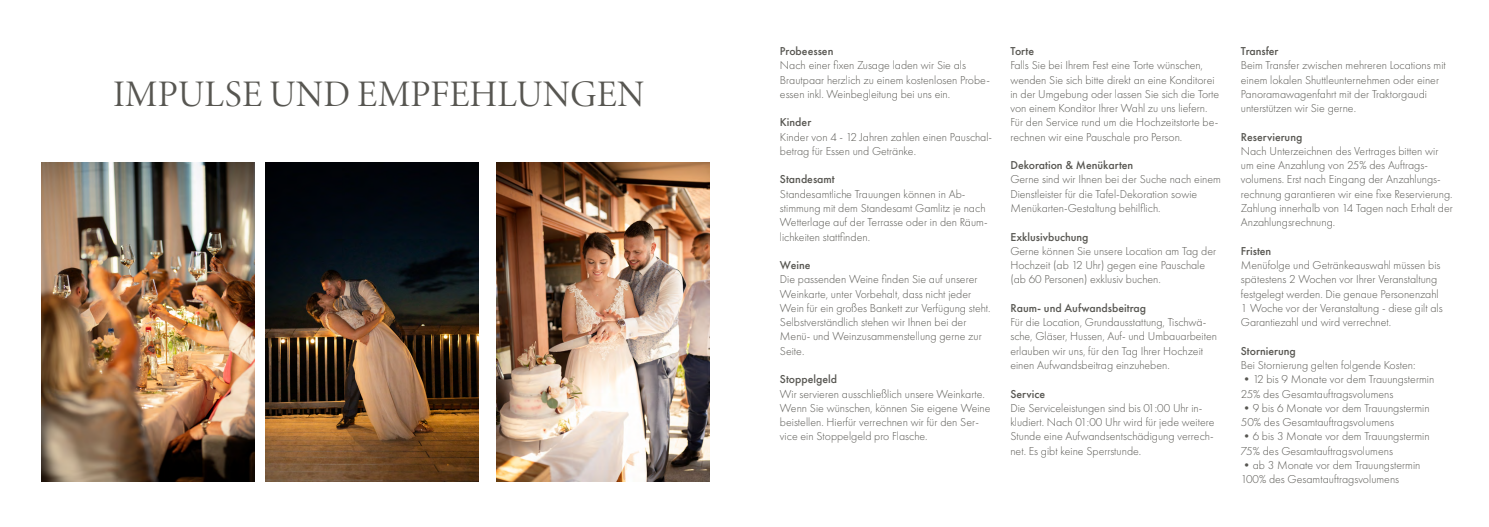
<style>
.page{position:relative;width:1489px;height:527px;background:#fff}
.page>*{position:absolute;margin:0;border:0;box-sizing:border-box;transform-origin:0 0}
.t1{font:37.5px "Minion Variable Concept";letter-spacing:.005em;color:#575651}
.t2{font:300 11.88px/14.2px "Futura PT";color:#575651}
.t3{font:500 11.88px "Futura PT";color:#575651}
</style>
<div class="page">
<img style="left:496px;top:162px;width:213px;height:319px">
<img style="left:266px;top:162px;width:212px;height:319px">
<img style="left:42px;top:162px;width:212px;height:319px">
<h1 class="t1" style="left:113px;top:68px;width:532px">IMPULSE UND EMPFEHLUNGEN</h1>
<p class="t3" style="left:780px;top:44px;width:55px">Probeessen</p>
<p class="t2" style="left:780px;top:58px;width:211px">Nach einer fixen Zusage laden wir Sie als<br>Brautpaar herzlich zu einem kostenlosen Probe&shy;essen inkl. Weinbegleitung bei uns ein.</p>
<p class="t3" style="left:780px;top:115px;width:33px">Kinder</p>
<p class="t2" style="left:780px;top:129px;width:214px">Kinder von 4 - 12 Jahren zahlen einen Pauschal&shy;betrag für Essen und Getränke.</p>
<p class="t3" style="left:780px;top:172px;width:56px">Standesamt</p>
<p class="t2" style="left:780px;top:186px;width:209px">Standesamtliche Trauungen können in Ab&shy;stimmung mit dem Standesamt Gamlitz je nach Wetterlage auf der Terrasse oder in den Räum&shy;lichkeiten stattfinden.</p>
<p class="t3" style="left:780px;top:258px;width:32px">Weine</p>
<p class="t2" style="left:780px;top:272px;width:212px">Die passenden Weine finden Sie auf unserer Weinkarte, unter Vorbehalt, dass nicht jeder Wein für ein großes Bankett zur Verfügung steht.<br>Selbstverständlich stehen wir Ihnen bei der Menü- und Weinzusammenstellung gerne zur Seite.</p>
<p class="t3" style="left:780px;top:372px;width:59px">Stoppelgeld</p>
<p class="t2" style="left:780px;top:386px;width:212px">Wir servieren ausschließlich unsere Weinkarte.<br>Wenn Sie wünschen, können Sie eigene Weine beistellen. Hierfür verrechnen wir für den Ser&shy;vice ein Stoppelgeld pro Flasche.</p>
<p class="t3" style="left:1010px;top:44px;width:25px">Torte</p>
<p class="t2" style="left:1010px;top:58px;width:210px">Falls Sie bei Ihrem Fest eine Torte wünschen, wenden Sie sich bitte direkt an eine Konditorei in der Umgebung oder lassen Sie sich die Torte von einem Konditor Ihrer Wahl zu uns liefern.<br>Für den Service rund um die Hochzeitstorte be&shy;rechnen wir eine Pauschale pro Person.</p>
<p class="t3" style="left:1010px;top:158px;width:124px">Dekoration &amp; Menükarten</p>
<p class="t2" style="left:1010px;top:172px;width:212px">Gerne sind wir Ihnen bei der Suche nach einem<br>Dienstleister für die Tafel-Dekoration sowie<br>Menükarten-Gestaltung behilflich.</p>
<p class="t3" style="left:1010px;top:229px;width:80px">Exklusivbuchung</p>
<p class="t2" style="left:1010px;top:243px;width:207px">Gerne können Sie unsere Location am Tag der<br>Hochzeit (ab 12 Uhr) gegen eine Pauschale (ab 60 Personen) exklusiv buchen.</p>
<p class="t3" style="left:1010px;top:300px;width:137px">Raum- und Aufwandsbeitrag</p>
<p class="t2" style="left:1010px;top:315px;width:208px">Für die Location, Grundausstattung, Tischwä&shy;sche, Gläser, Hussen, Auf- und Umbauarbeiten erlauben wir uns, für den Tag Ihrer Hochzeit einen Aufwandsbeitrag einzuheben.</p>
<p class="t3" style="left:1010px;top:386px;width:36px">Service</p>
<p class="t2" style="left:1010px;top:400px;width:206px">Die Serviceleistungen sind bis 01:00 Uhr in&shy;kludiert. Nach 01:00 Uhr wird für jede weitere Stunde eine Aufwandsentschädigung verrech&shy;net. Es gibt keine Sperrstunde.</p>
<p class="t3" style="left:1240px;top:44px;width:39px">Transfer</p>
<p class="t2" style="left:1240px;top:58px;width:206px">Beim Transfer zwischen mehreren Locations mit einem lokalen Shuttleunternehmen oder einer Panoramawagenfahrt mit der Traktorgaudi unterstützen wir Sie gerne.</p>
<p class="t3" style="left:1240px;top:129px;width:63px">Reservierung</p>
<p class="t2" style="left:1240px;top:144px;width:213px">Nach Unterzeichnen des Vertrages bitten wir um eine Anzahlung von 25% des Auftrags&shy;volumens. Erst nach Eingang der Anzahlungs&shy;rechnung garantieren wir eine fixe Reservierung.<br>Zahlung innerhalb von 14 Tagen nach Erhalt der Anzahlungsrechnung.</p>
<p class="t3" style="left:1240px;top:243px;width:32px">Fristen</p>
<p class="t2" style="left:1240px;top:258px;width:203px">Menüfolge und Getränkeauswahl müssen bis spätestens 2 Wochen vor Ihrer Veranstaltung festgelegt werden. Die genaue Personenzahl 1 Woche vor der Veranstaltung - diese gilt als Garantiezahl und wird verrechnet.</p>
<p class="t3" style="left:1240px;top:343px;width:56px">Stornierung</p>
<p class="t2" style="left:1240px;top:357px;width:176px">Bei Stornierung gelten folgende Kosten:</p>
<p class="t2" style="left:1240px;top:372px;width:195px">•12 bis 9 Monate vor dem Trauungstermin<br>25% des Gesamtauftragsvolumens</p>
<p class="t2" style="left:1240px;top:400px;width:190px">•9 bis 6 Monate vor dem Trauungstermin<br>50% des Gesamtauftragsvolumens</p>
<p class="t2" style="left:1240px;top:429px;width:190px">•6 bis 3 Monate vor dem Trauungstermin<br>75% des Gesamtauftragsvolumens</p>
<p class="t2" style="left:1240px;top:457px;width:181px">•ab 3 Monate vor dem Trauungstermin<br>100% des Gesamtauftragsvolumens</p>
</div>
